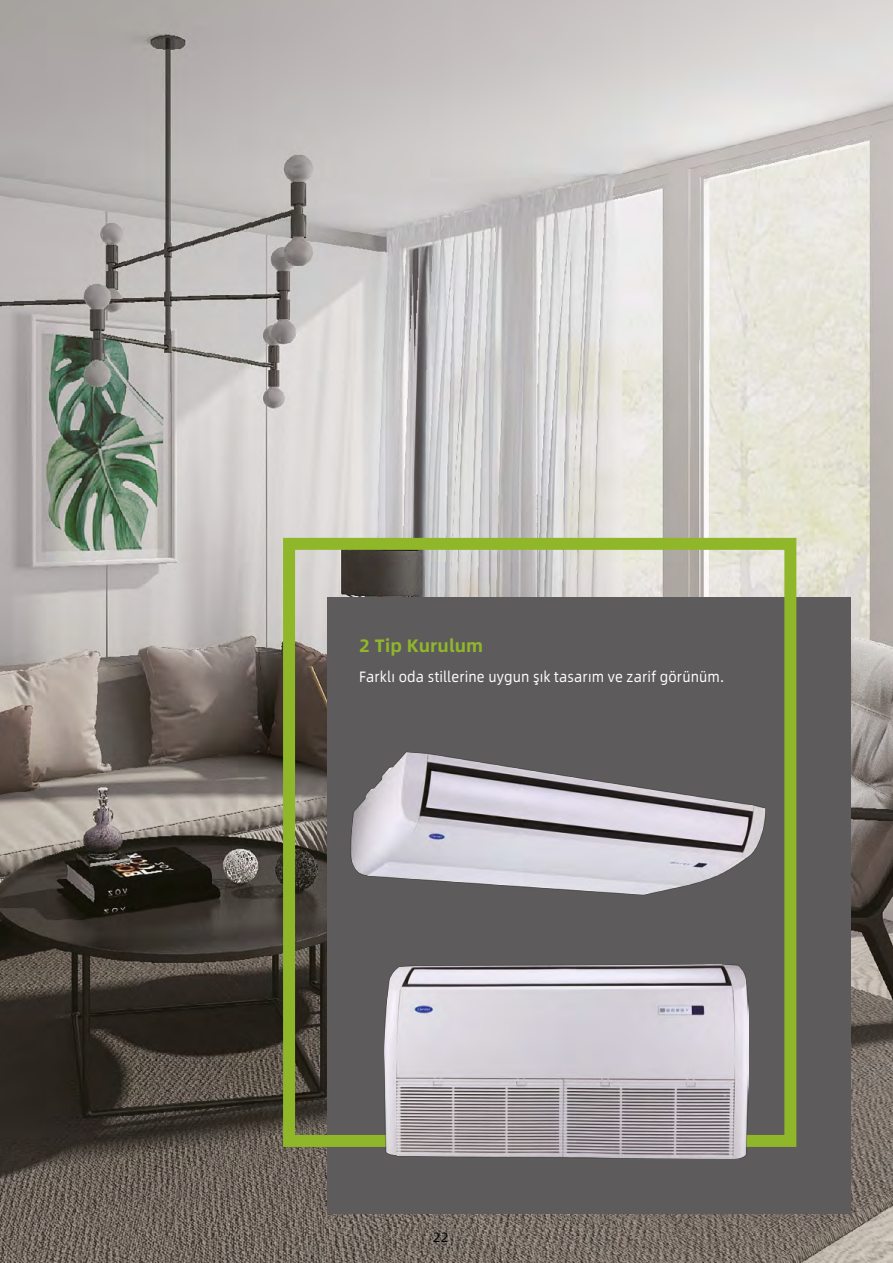
<style>
.page{position:relative;width:893px;height:1263px;background:#fff}
.page>*{position:absolute;margin:0;border:0;box-sizing:border-box;transform-origin:0 0}
.t1{font:700 18px "Alibaba Sans";color:#90b72a}
.t2{font:15px "Alibaba Sans";letter-spacing:.01em;color:#fff;scale:.9 1}
.t3{font:13.5px "Alibaba Sans";color:#000}
</style>
<div class="page">
<img style="left:0;top:0;width:893px;height:1263px">
<div style="left:327px;top:597px;width:523px;height:616px;background:#5e5b5c"></div>
<div style="left:283px;top:538px;width:513px;height:609px;border:12px solid #90b72a"></div>
<img style="left:384px;top:965px;width:365px;height:193px">
<img style="left:350px;top:735px;width:436px;height:180px">
<p class="t1" style="left:359px;top:631px;width:125px">2 Tip Kurulum</p>
<p class="t2" style="left:359px;top:665px;width:407px">Farklı oda stillerine uygun şık tasarım ve zarif görünüm.</p>
<p class="t3" style="left:433px;top:1227px;width:17px">22</p>
</div>
